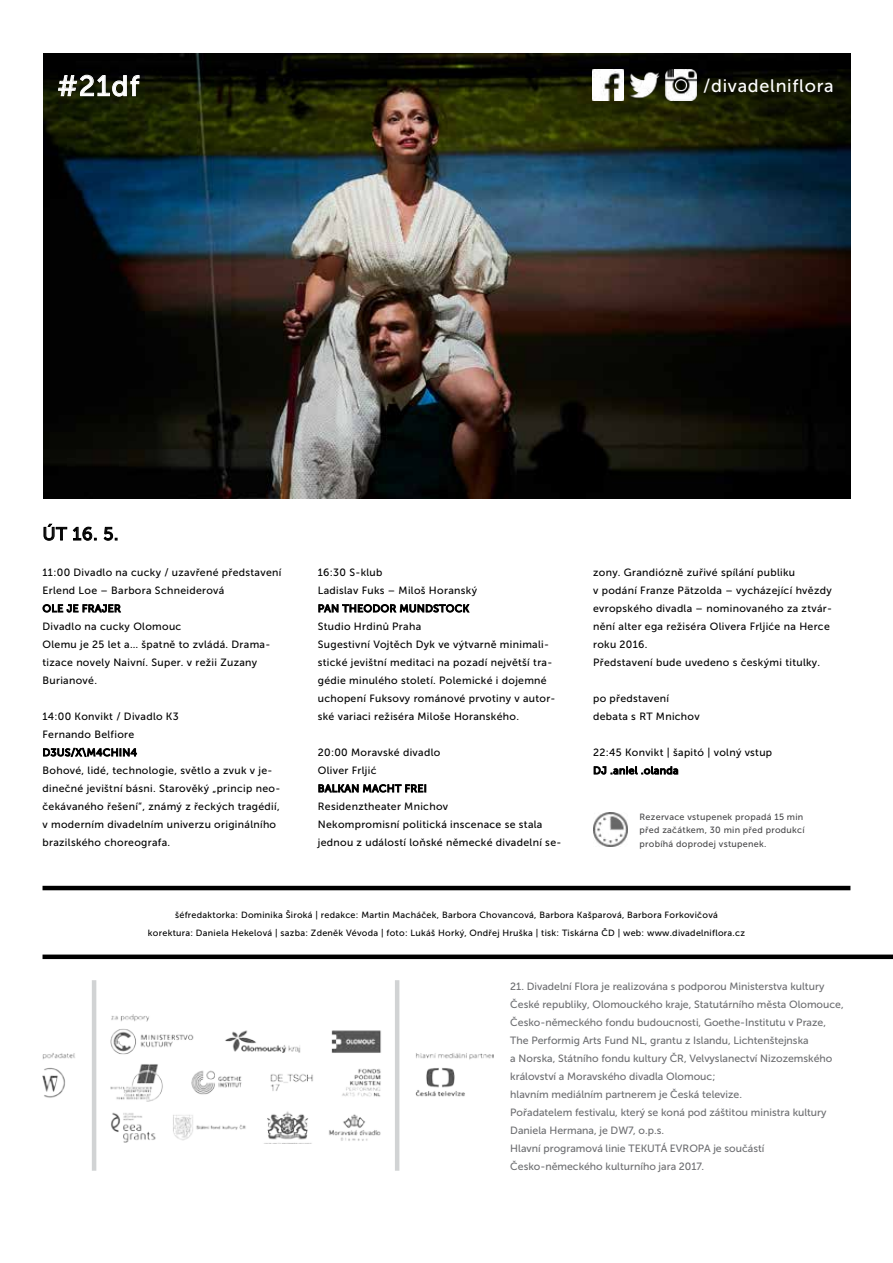
<style>
.page{position:relative;width:893px;height:1263px;background:#fff}
.page>*{position:absolute;margin:0;border:0;box-sizing:border-box;transform-origin:0 0}
.t1{font:28.5px "Museo Sans 500";color:#fff}
.t2{font:18px "Museo Sans 500";letter-spacing:.04em;color:#fff}
.t3{font:18px "Museo Sans 500";color:#000}
.t4{font:10.5px/18px "Museo Sans 500";letter-spacing:.03em;color:#000}
.t5{font:10.5px/18px "Museo Sans 500";color:#6d6e71}
.t6{font:9px/18px "Museo Sans 500";letter-spacing:.03em;color:#000;text-align:center}
.t7{font:9px/13.5px "Museo Sans 500";letter-spacing:.03em;color:#48484a}
</style>
<div class="page">
<img style="left:43px;top:54px;width:807px;height:445px">
<img style="left:594px;top:813px;width:33px;height:33px">
<img style="left:592px;top:70px;width:31px;height:30px">
<img style="left:629px;top:70px;width:31px;height:30px">
<img style="left:666px;top:70px;width:30px;height:30px">
<svg style="left:43px;top:524px;width:24px;height:17px"></svg>
<svg style="left:73px;top:526px;width:24px;height:15px"></svg>
<svg style="left:103px;top:527px;width:14px;height:14px"></svg>
<svg style="left:43px;top:604px;width:78px;height:8px"></svg>
<svg style="left:43px;top:748px;width:94px;height:9px"></svg>
<svg style="left:319px;top:604px;width:150px;height:8px"></svg>
<svg style="left:319px;top:784px;width:107px;height:8px"></svg>
<svg style="left:594px;top:766px;width:84px;height:8px"></svg>
<div style="left:43px;top:954px;width:850px;height:5px;background:#000"></div>
<img style="left:43px;top:1014px;width:450px;height:130px">
<hr style="left:395px;top:980px;width:4px;height:191px;background:#d1d3d4">
<hr style="left:92px;top:980px;width:4px;height:191px;background:#d1d3d4">
<hr style="left:43px;top:886px;width:807px;height:4px;background:#000">
<svg style="left:58px;top:75px;width:81px;height:21px;background:#4e5144"></svg>
<h1 class="t1" style="left:57px;top:70px;width:83px">#21df</h1>
<h2 class="t2" style="left:703px;top:76px;width:132px">/divadelniflora</h2>
<h2 class="t3" style="left:43px;top:524px;width:77px">ÚT 16. 5.</h2>
<p class="t4" style="left:43px;top:563px;width:240px">11:00 Divadlo na cucky / uzavřené představení<br>Erlend Loe – Barbora Schneiderová</p>
<p class="t4" style="left:43px;top:617px;width:229px">Divadlo na cucky Olomouc<br>Olemu je 25 let a… špatně to zvládá. Drama&shy;tizace novely Naivní. Super. v režii Zuzany<br>Burianové.</p>
<p class="t4" style="left:43px;top:707px;width:239px">14:00 Konvikt / Divadlo K3<br>Fernando Belfiore<br>D3US/X\M4CHIN4<br>Bohové, lidé, technologie, světlo a zvuk v je&shy;dinečné jevištní básni. Starověký „princip neo&shy;čekávaného řešení“, známý z řeckých tragédií, v moderním divadelním univerzu originálního brazilského choreografa.</p>
<p class="t4" style="left:318px;top:563px;width:239px">16:30 S-klub<br>Ladislav Fuks – Miloš Horanský<br>PAN THEODOR MUNDSTOCK<br>Studio Hrdinů Praha<br>Sugestivní Vojtěch Dyk ve výtvarně minimali&shy;stické jevištní meditaci na pozadí největší tra&shy;gédie minulého století. Polemické i dojemné uchopení Fuksovy románové prvotiny v autor&shy;ské variaci režiséra Miloše Horanského.</p>
<p class="t4" style="left:318px;top:743px;width:245px">20:00 Moravské divadlo<br>Oliver Frljić<br>BALKAN MACHT FREI<br>Residenztheater Mnichov<br>Nekompromisní politická inscenace se stala jednou z událostí loňské německé divadelní se-</p>
<p class="t4" style="left:593px;top:563px;width:240px">zony. Grandiózně zuřivé spílání publiku<br>v podání Franze Pätzolda – vycházející hvězdy evropského divadla – nominovaného za ztvár&shy;nění alter ega režiséra Olivera Frljiće na Herce roku 2016.<br>Představení bude uvedeno s českými titulky.</p>
<p class="t4" style="left:593px;top:689px;width:108px">po představení debata s RT Mnichov</p>
<p class="t4" style="left:593px;top:743px;width:181px">22:45 Konvikt | šapitó | volný vstup<br>DJ .aniel .olanda</p>
<p class="t7" style="left:639px;top:810px;width:167px">Rezervace vstupenek propadá 15 min před začátkem, 30 min před produkcí probíhá doprodej vstupenek.</p>
<p class="t6" style="left:148px;top:906px;width:599px">šéfredaktorka: Dominika Široká | redakce: Martin Macháček, Barbora Chovancová, Barbora Kašparová, Barbora Forkovičová<br>korektura: Daniela Hekelová | sazba: Zdeněk Vévoda | foto: Lukáš Horký, Ondřej Hruška | tisk: Tiskárna ČD | web: www.divadelniflora.cz</p>
<p class="t5" style="left:510px;top:977px;width:335px">21. Divadelní Flora je realizována s podporou Ministerstva kultury České republiky, Olomouckého kraje, Statutárního města Olomouce, Česko-německého fondu budoucnosti, Goethe-Institutu v Praze, The Performig Arts Fund NL, grantu z Islandu, Lichtenštejnska<br>a Norska, Státního fondu kultury ČR, Velvyslanectví Nizozemského království a Moravského divadla Olomouc;<br>hlavním mediálním partnerem je Česká televize.<br>Pořadatelem festivalu, který se koná pod záštitou ministra kultury Daniela Hermana, je DW7, o.p.s.<br>Hlavní programová linie TEKUTÁ EVROPA je součástí Česko-německého kulturního jara 2017.</p>
</div>
